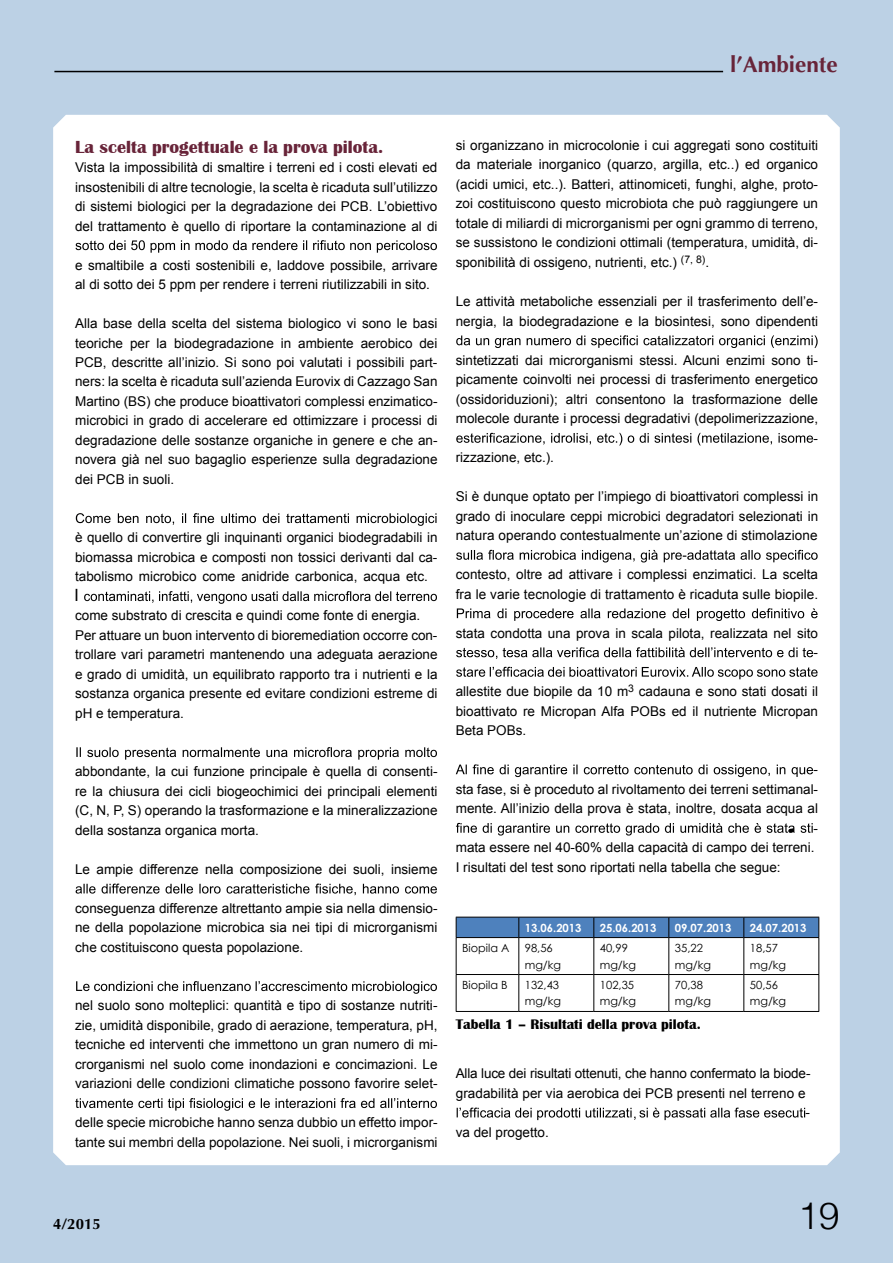
<style>
.page{position:relative;width:893px;height:1263px;background:#bcd1e5}
.page>*{position:absolute;margin:0;border:0;box-sizing:border-box;transform-origin:0 0}
.t1{font:300 37.5px "Helvetica";color:#000001}
.t2{font:700 22.5px "Optima";color:#682439}
.t3{font:700 18px "Britannic";color:#682439}
.t4{font:18px "Myriad Pro";color:#000001}
.t5{font:700 15px "Optima";color:#000001}
.t6{font:700 14.25px "Britannic";color:#000001}
.t7{font:13.5px/19.5px "Arial";color:#000001;text-align:justify}
.t8{font:11.25px/16.5px "Century Gothic";color:#000001}
.t9{font:700 11.25px "Century Gothic";color:#fff}
</style>
<div class="page">
<div style="left:53px;top:115px;width:787px;height:1050px;background:#fff"></div>
<hr style="left:54px;top:71px;width:669px;height:1px;background:#000001">
<svg style="left:76px;top:240px;width:361px;height:13px;background:#cacaca"></svg>
<svg style="left:76px;top:513px;width:361px;height:13px;background:#cbcbcb"></svg>
<svg style="left:84px;top:591px;width:353px;height:13px;background:#c7c7c8"></svg>
<svg style="left:76px;top:747px;width:361px;height:13px;background:#cacaca"></svg>
<svg style="left:76px;top:883px;width:361px;height:12px;background:#c4c4c4"></svg>
<svg style="left:76px;top:981px;width:361px;height:13px;background:#c8c8c8"></svg>
<svg style="left:75px;top:1098px;width:362px;height:13px;background:#c8c8c8"></svg>
<svg style="left:456px;top:335px;width:362px;height:13px;background:#c9c9c9"></svg>
<svg style="left:456px;top:433px;width:357px;height:12px;background:#c5c5c5"></svg>
<svg style="left:456px;top:550px;width:362px;height:12px;background:#c2c2c2"></svg>
<svg style="left:457px;top:608px;width:361px;height:13px;background:#c9c9c9"></svg>
<svg style="left:456px;top:647px;width:357px;height:12px;background:#c2c2c2"></svg>
<svg style="left:456px;top:667px;width:362px;height:12px;background:#c2c2c2"></svg>
<svg style="left:456px;top:764px;width:357px;height:13px;background:#cbcbcb"></svg>
<hr style="left:518px;top:938px;width:1px;height:36px;background:#000001">
<hr style="left:593px;top:938px;width:1px;height:36px;background:#000001">
<hr style="left:668px;top:938px;width:1px;height:36px;background:#000001">
<hr style="left:743px;top:938px;width:1px;height:36px;background:#000001">
<hr style="left:518px;top:975px;width:1px;height:36px;background:#000001">
<hr style="left:593px;top:975px;width:1px;height:36px;background:#000001">
<hr style="left:668px;top:975px;width:1px;height:36px;background:#000001">
<hr style="left:743px;top:975px;width:1px;height:36px;background:#000001">
<svg style="left:456px;top:917px;width:363px;height:20px;background:#4a7bb4"></svg>
<hr style="left:456px;top:937px;width:63px;height:1px;background:#000001">
<hr style="left:456px;top:938px;width:1px;height:36px;background:#000001">
<hr style="left:519px;top:937px;width:75px;height:1px;background:#000001">
<hr style="left:594px;top:937px;width:75px;height:1px;background:#000001">
<hr style="left:669px;top:937px;width:75px;height:1px;background:#000001">
<hr style="left:744px;top:937px;width:75px;height:1px;background:#000001">
<hr style="left:818px;top:938px;width:1px;height:36px;background:#000001">
<hr style="left:456px;top:974px;width:63px;height:1px;background:#000001">
<hr style="left:456px;top:975px;width:1px;height:36px;background:#000001">
<hr style="left:519px;top:974px;width:75px;height:1px;background:#000001">
<hr style="left:594px;top:974px;width:75px;height:1px;background:#000001">
<hr style="left:669px;top:974px;width:75px;height:1px;background:#000001">
<hr style="left:744px;top:974px;width:75px;height:1px;background:#000001">
<hr style="left:818px;top:975px;width:1px;height:36px;background:#000001">
<hr style="left:456px;top:1011px;width:63px;height:1px;background:#000001">
<hr style="left:519px;top:1011px;width:75px;height:1px;background:#000001">
<hr style="left:594px;top:1011px;width:75px;height:1px;background:#000001">
<hr style="left:669px;top:1011px;width:75px;height:1px;background:#000001">
<hr style="left:744px;top:1011px;width:75px;height:1px;background:#000001">
<svg style="left:456px;top:823px;width:357px;height:12px;background:#c5c5c5"></svg>
<svg style="left:457px;top:1107px;width:348px;height:13px;background:#c6c6c6"></svg>
<p class="t2" style="left:730px;top:52px;width:109px">l’Ambiente</p>
<p class="t3" style="left:75px;top:136px;width:310px">La scelta progettuale e la prova pilota.</p>
<p class="t7" style="left:75px;top:158px;width:364px">Vista la impossibilità di smaltire i terreni ed i costi elevati ed insostenibili di altre tecnologie, la scelta è ricaduta sull’utilizzo di sistemi biologici per la degradazione dei PCB. L’obiettivo del trattamento è quello di riportare la contaminazione al di</p>
<p class="t7" style="left:75px;top:255px;width:364px">e smaltibile a costi sostenibili e, laddove possibile, arrivare al di sotto dei 5 ppm per rendere i terreni riutilizzabili in sito.</p>
<p class="t7" style="left:75px;top:314px;width:364px">Alla base della scelta del sistema biologico vi sono le basi teoriche per la biodegradazione in ambiente aerobico dei PCB, descritte all’inizio. Si sono poi valutati i possibili part&shy;ners: la scelta è ricaduta sull’azienda Eurovix di Cazzago San Martino (BS) che produce bioattivatori complessi enzimatico&shy;microbici in grado di accelerare ed ottimizzare i processi di degradazione delle sostanze organiche in genere e che an&shy;novera già nel suo bagaglio esperienze sulla degradazione dei PCB in suoli.</p>
<p class="t7" style="left:75px;top:528px;width:364px">è quello di convertire gli inquinanti organici biodegradabili in biomassa microbica e composti non tossici derivanti dal ca&shy;tabolismo microbico come anidride carbonica, acqua etc.</p>
<p class="t7" style="left:75px;top:606px;width:364px;text-align:left">come substrato di crescita e quindi come fonte di energia.<br>Per attuare un buon intervento di bioremediation occorre con&shy;trollare vari parametri mantenendo una adeguata aerazione e grado di umidità, un equilibrato rapporto tra i nutrienti e la sostanza organica presente ed evitare condizioni estreme di pH e temperatura.</p>
<p class="t4" style="left:75px;top:584px;width:6px">I</p>
<p class="t7" style="left:75px;top:762px;width:364px">abbondante, la cui funzione principale è quella di consenti&shy;re la chiusura dei cicli biogeochimici dei principali elementi (C, N, P, S) operando la trasformazione e la mineralizzazione della sostanza organica morta.</p>
<p class="t7" style="left:75px;top:859px;width:364px">Le ampie differenze nella composizione dei suoli, insieme</p>
<p class="t7" style="left:75px;top:898px;width:364px">conseguenza differenze altrettanto ampie sia nella dimensio&shy;ne della popolazione microbica sia nei tipi di microrganismi che costituiscono questa popolazione.</p>
<p class="t7" style="left:75px;top:996px;width:364px">nel suolo sono molteplici: quantità e tipo di sostanze nutriti&shy;zie, umidità disponibile, grado di aerazione, temperatura, pH, tecniche ed interventi che immettono un gran numero di mi&shy;crorganismi nel suolo come inondazioni e concimazioni. Le variazioni delle condizioni climatiche possono favorire selet-</p>
<p class="t7" style="left:75px;top:1113px;width:364px">delle specie microbiche hanno senza dubbio un effetto impor&shy;tante sui membri della popolazione. Nei suoli, i microrganismi</p>
<p class="t7" style="left:456px;top:136px;width:364px">si organizzano in microcolonie i cui aggregati sono costituiti da materiale inorganico (quarzo, argilla, etc..) ed organico (acidi umici, etc..). Batteri, attinomiceti, funghi, alghe, proto&shy;zoi costituiscono questo microbiota che può raggiungere un totale di miliardi di microrganismi per ogni grammo di terreno, se sussistono le condizioni ottimali (temperatura, umidità, di&shy;sponibilità di ossigeno, nutrienti, etc.) <sup>(7,</sup> <sup>8)</sup>.</p>
<p class="t7" style="left:456px;top:292px;width:364px">Le attività metaboliche essenziali per il trasferimento dell’e&shy;nergia, la biodegradazione e la biosintesi, sono dipendenti</p>
<p class="t7" style="left:456px;top:350px;width:364px">sintetizzati dai microrganismi stessi. Alcuni enzimi sono ti-</p>
<p class="t7" style="left:456px;top:370px;width:364px">picamente coinvolti nei processi di trasferimento energetico</p>
<p class="t7" style="left:456px;top:389px;width:364px">(ossidoriduzioni); altri consentono la trasformazione delle</p>
<p class="t7" style="left:456px;top:409px;width:364px">molecole durante i processi degradativi (depolimerizzazione,</p>
<p class="t7" style="left:814px;top:428px;width:6px">-</p>
<p class="t7" style="left:456px;top:448px;width:100px">rizzazione, etc.).</p>
<p class="t7" style="left:456px;top:487px;width:364px">Si è dunque optato per l’impiego di bioattivatori complessi in grado di inoculare ceppi microbici degradatori selezionati in natura operando contestualmente un’azione di stimolazione</p>
<p class="t7" style="left:456px;top:565px;width:364px">contesto, oltre ad attivare i complessi enzimatici. La scelta fra le varie tecnologie di trattamento è ricaduta sulle biopile.</p>
<p class="t7" style="left:456px;top:623px;width:364px;text-align:right">stata condotta una prova in scala pilota, realizzata nel sito -</p>
<p class="t7" style="left:456px;top:682px;width:364px">allestite due biopile da 10 m<sup>3</sup> cadauna e sono stati dosati il bioattivato re Micropan Alfa POBs ed il nutriente Micropan Beta POBs.</p>
<p class="t7" style="left:814px;top:760px;width:6px">-</p>
<p class="t7" style="left:456px;top:779px;width:364px">sta fase, si è proceduto al rivoltamento dei terreni settimanal-</p>
<p class="t7" style="left:456px;top:799px;width:364px">mente. All’inizio della prova è stata, inoltre, dosata acqua al</p>
<p class="t7" style="left:814px;top:818px;width:6px">-</p>
<p class="t7" style="left:456px;top:838px;width:360px">mata essere nel 40-60% della capacità di campo dei terreni.</p>
<p class="t7" style="left:456px;top:857px;width:326px">I risultati del test sono riportati nella tabella che segue:</p>
<p class="t9" style="left:525px;top:920px;width:58px">13.06.2013</p>
<p class="t9" style="left:600px;top:920px;width:58px">25.06.2013</p>
<p class="t9" style="left:675px;top:920px;width:58px">09.07.2013</p>
<p class="t9" style="left:750px;top:920px;width:58px">24.07.2013</p>
<p class="t8" style="left:462px;top:939px;width:49px">Biopila A</p>
<p class="t8" style="left:525px;top:939px;width:38px">98,56 mg/kg</p>
<p class="t8" style="left:600px;top:939px;width:38px">40,99 mg/kg</p>
<p class="t8" style="left:675px;top:939px;width:38px">35,22 mg/kg</p>
<p class="t8" style="left:750px;top:939px;width:38px">18,57 mg/kg</p>
<p class="t8" style="left:462px;top:976px;width:47px">Biopila B</p>
<p class="t8" style="left:525px;top:976px;width:38px">132,43 mg/kg</p>
<p class="t8" style="left:600px;top:976px;width:38px">102,35 mg/kg</p>
<p class="t8" style="left:675px;top:976px;width:38px">70,38 mg/kg</p>
<p class="t8" style="left:750px;top:976px;width:38px">50,56 mg/kg</p>
<p class="t6" style="left:456px;top:1016px;width:246px">Tabella 1 – Risultati della prova pilota.</p>
<p class="t7" style="left:456px;top:1064px;width:356px">Alla luce dei risultati ottenuti, che hanno confermato la biode-</p>
<p class="t7" style="left:456px;top:1083px;width:351px">gradabilità per via aerobica dei PCB presenti nel terreno e</p>
<p class="t7" style="left:805px;top:1103px;width:6px">-</p>
<p class="t7" style="left:456px;top:1122px;width:95px">va del progetto.</p>
<p class="t5" style="left:53px;top:1215px;width:49px">4/2015</p>
<p class="t1" style="left:798px;top:1184px;width:43px">19</p>
</div>
